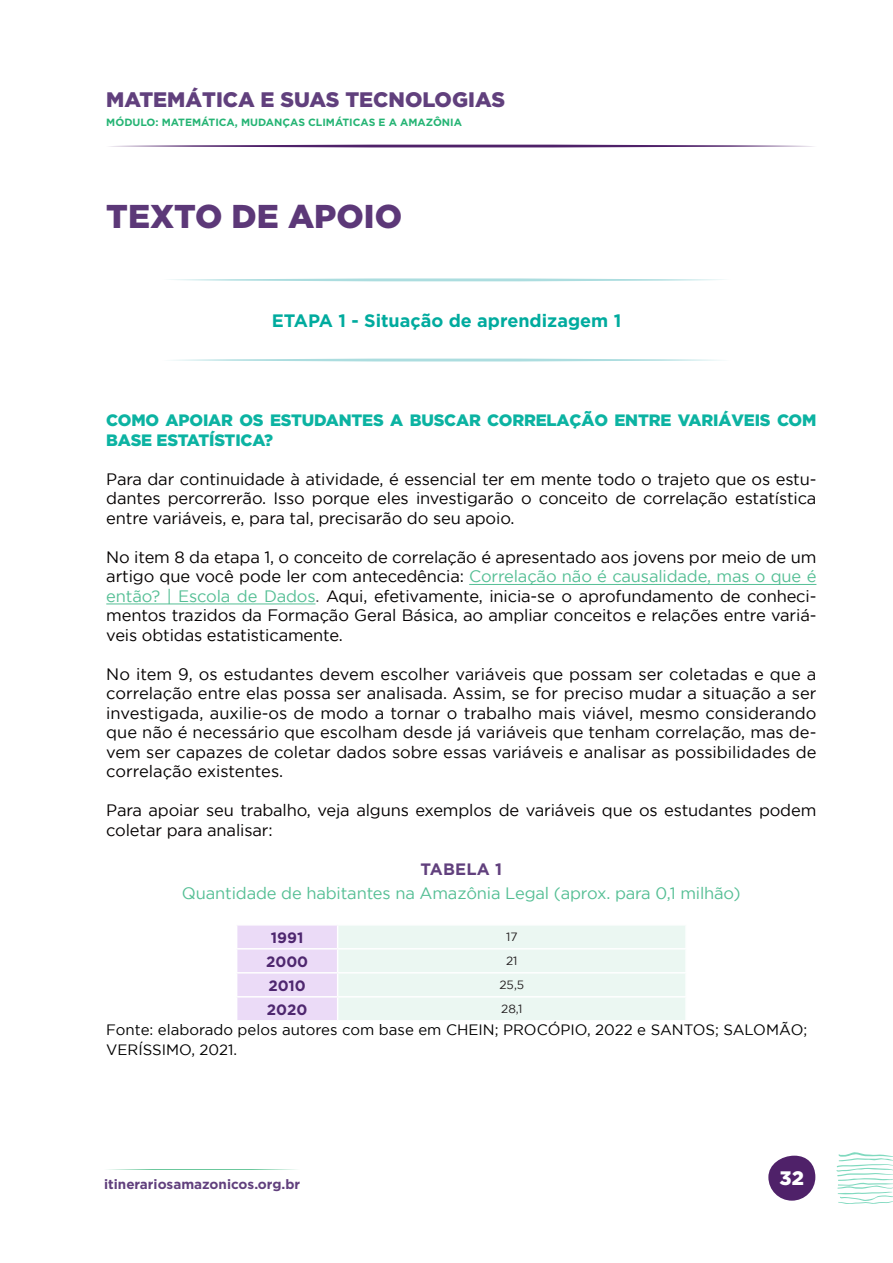
<style>
.page{position:relative;width:893px;height:1263px;background:#fff}
.page>*{position:absolute;margin:0;border:0;box-sizing:border-box;transform-origin:0 0}
.t1{font:900 33px "Gotham";color:#5c3878}
.t2{font:900 21px "Gotham";color:#61407d}
.t3{font:900 19.5px "Gotham";color:#fff}
.t4{font:700 18px "Gotham";color:#00ab9e}
.t5{font:16.5px/19.5px "Gotham";letter-spacing:-.01em;color:#040101;text-align:justify}
.t6{font:900 16.5px/19.5px "Gotham";letter-spacing:-.01em;color:#0cb3a2}
.t7{font:16.5px "Gotham";letter-spacing:-.01em;color:#55bf95}
.t8{font:700 16.5px "Gotham";letter-spacing:.01em;color:#61407d}
.t9{font:15px/19.5px "Gotham";color:#000}
.t10{font:700 15px "Gotham";color:#4e276f}
.t11{font:700 13.5px "Gotham";color:#61407d}
.t12{font:12px "Gotham";color:#231f20}
.t13{font:700 10.5px "Gotham";color:#25b474}
.s1{color:#55bf95}
.s2{color:#4b4c4d}
</style>
<div class="page">
<svg style="left:836px;top:1152px;width:57px;height:52px"></svg>
<svg style="left:768px;top:1156px;width:47px;height:44px"></svg>
<svg style="left:108px;top:1169px;width:189px;height:1px"></svg>
<svg style="left:109px;top:144px;width:705px;height:4px"></svg>
<hr style="left:469px;top:584px;width:347px;height:1px;background:#55bf95">
<hr style="left:106px;top:604px;width:209px;height:1px;background:#55bf95">
<svg style="left:237px;top:925px;width:448px;height:95px;background:#ecf1f3"></svg>
<svg style="left:169px;top:278px;width:555px;height:4px"></svg>
<svg style="left:171px;top:358px;width:551px;height:4px"></svg>
<p class="t2" style="left:106px;top:87px;width:400px">MATEMÁTICA E SUAS TECNOLOGIAS</p>
<p class="t13" style="left:106px;top:116px;width:357px">MÓDULO: MATEMÁTICA, MUDANÇAS CLIMÁTICAS E A AMAZÔNIA</p>
<p class="t1" style="left:106px;top:197px;width:297px">TEXTO DE APOIO</p>
<p class="t4" style="left:272px;top:309px;width:351px">ETAPA 1 - Situação de aprendizagem 1</p>
<p class="t6" style="left:106px;top:410px;width:712px">COMO APOIAR OS ESTUDANTES A BUSCAR CORRELAÇÃO ENTRE VARIÁVEIS COM<br>BASE ESTATÍSTICA?</p>
<p class="t5" style="left:106px;top:469px;width:712px">Para dar continuidade à atividade, é essencial ter em mente todo o trajeto que os estu&shy;dantes percorrerão. Isso porque eles investigarão o conceito de correlação estatística entre variáveis, e, para tal, precisarão do seu apoio.</p>
<p class="t5" style="left:106px;top:547px;width:712px">No item 8 da etapa 1, o conceito de correlação é apresentado aos jovens por meio de um artigo que você pode ler com antecedência: <span class="s1">Correlação não é causalidade, mas o que é então? | Escola de Dados</span><span class="s2">.</span> Aqui, efetivamente, inicia-se o aprofundamento de conheci&shy;mentos trazidos da Formação Geral Básica, ao ampliar conceitos e relações entre variá&shy;veis obtidas estatisticamente.</p>
<p class="t5" style="left:106px;top:664px;width:712px">No item 9, os estudantes devem escolher variáveis que possam ser coletadas e que a correlação entre elas possa ser analisada. Assim, se for preciso mudar a situação a ser investigada, auxilie-os de modo a tornar o trabalho mais viável, mesmo considerando que não é necessário que escolham desde já variáveis que tenham correlação, mas de&shy;vem ser capazes de coletar dados sobre essas variáveis e analisar as possibilidades de correlação existentes.</p>
<p class="t5" style="left:106px;top:800px;width:712px">Para apoiar seu trabalho, veja alguns exemplos de variáveis que os estudantes podem coletar para analisar:</p>
<p class="t8" style="left:421px;top:858px;width:83px">TABELA 1</p>
<p class="t7" style="left:182px;top:883px;width:560px">Quantidade de habitantes na Amazônia Legal (aprox. para 0,1 milhão)</p>
<p class="t10" style="left:271px;top:927px;width:34px">1991</p>
<p class="t12" style="left:506px;top:930px;width:13px">17</p>
<p class="t10" style="left:266px;top:951px;width:44px">2000</p>
<p class="t12" style="left:506px;top:954px;width:13px">21</p>
<p class="t10" style="left:268px;top:975px;width:39px">2010</p>
<p class="t12" style="left:499px;top:978px;width:26px">25,5</p>
<p class="t10" style="left:267px;top:999px;width:42px">2020</p>
<p class="t12" style="left:501px;top:1002px;width:23px">28,1</p>
<p class="t9" style="left:106px;top:1020px;width:703px">Fonte: elaborado pelos autores com base em CHEIN; PROCÓPIO, 2022 e SANTOS; SALOMÃO;<br>VERÍSSIMO, 2021.</p>
<p class="t11" style="left:104px;top:1175px;width:197px">itinerariosamazonicos.org.br</p>
<p class="t3" style="left:780px;top:1167px;width:26px">32</p>
</div>
